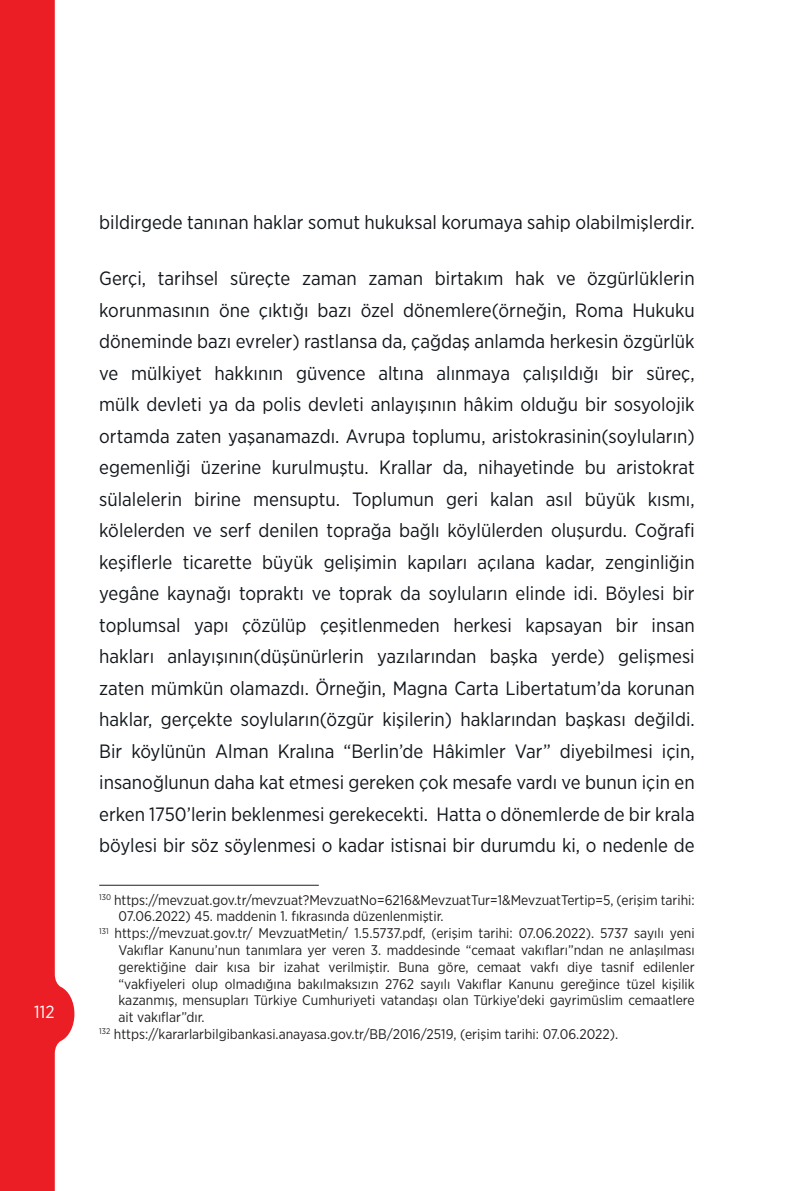
<style>
.page{position:relative;width:794px;height:1191px;background:#fff}
.page>*{position:absolute;margin:0;border:0;box-sizing:border-box;transform-origin:0 0}
.t1{font:19.25px/31.5px "Gotham Narrow";color:#12171c;text-align:justify}
.t2{font:17.5px "Gotham Narrow";color:#fff}
.t3{font:14px "Gotham Narrow";color:#231f20}
</style>
<div class="page">
<svg style="left:0;top:0;width:74px;height:1191px;fill:#ec1e25"></svg>
<hr style="left:99px;top:884px;width:220px;height:1px;background:#231f20">
<p class="t2" style="left:34px;top:1000px;width:22px">112</p>
<p class="t1" style="left:99px;top:206px;width:597px">bildirgede tanınan haklar somut hukuksal korumaya sahip olabilmişlerdir.</p>
<p class="t1" style="left:99px;top:262px;width:597px">Gerçi, tarihsel süreçte zaman zaman birtakım hak ve özgürlüklerin korunmasının öne çıktığı bazı özel dönemlere(örneğin, Roma Hukuku döneminde bazı evreler) rastlansa da, çağdaş anlamda herkesin özgürlük ve mülkiyet hakkının güvence altına alınmaya çalışıldığı bir süreç, mülk devleti ya da polis devleti anlayışının hâkim olduğu bir sosyolojik ortamda zaten yaşanamazdı. Avrupa toplumu, aristokrasinin(soyluların) egemenliği üzerine kurulmuştu. Krallar da, nihayetinde bu aristokrat sülalelerin birine mensuptu. Toplumun geri kalan asıl büyük kısmı, kölelerden ve serf denilen toprağa bağlı köylülerden oluşurdu. Coğrafi keşiflerle ticarette büyük gelişimin kapıları açılana kadar, zenginliğin yegâne kaynağı topraktı ve toprak da soyluların elinde idi. Böylesi bir toplumsal yapı çözülüp çeşitlenmeden herkesi kapsayan bir insan hakları anlayışının(düşünürlerin yazılarından başka yerde) gelişmesi zaten mümkün olamazdı. Örneğin, Magna Carta Libertatum’da korunan haklar, gerçekte soyluların(özgür kişilerin) haklarından başkası değildi.<br>Bir köylünün Alman Kralına “Berlin’de Hâkimler Var” diyebilmesi için, insanoğlunun daha kat etmesi gereken çok mesafe vardı ve bunun için en erken 1750’lerin beklenmesi gerekecekti. Hatta o dönemlerde de bir krala böylesi bir söz söylenmesi o kadar istisnai bir durumdu ki, o nedenle de</p>
<p class="t3" style="left:99px;top:891px;width:597px"><sup>130</sup> https://mevzuat.gov.tr/mevzuat?MevzuatNo=6216&amp;MevzuatTur=1&amp;MevzuatTertip=5, (erişim tarihi:</p>
<p class="t3" style="left:118px;top:907px;width:327px">07.06.2022) 45. maddenin 1. fıkrasında düzenlenmiştir.</p>
<p class="t3" style="left:99px;top:924px;width:597px"><sup>131</sup> https://mevzuat.gov.tr/ MevzuatMetin/ 1.5.5737.pdf, (erişim tarihi: 07.06.2022). 5737 sayılı yeni</p>
<p class="t3" style="left:118px;top:941px;width:578px">Vakıflar Kanunu’nun tanımlara yer veren 3. maddesinde “cemaat vakıfları”ndan ne anlaşılması</p>
<p class="t3" style="left:118px;top:958px;width:578px">gerektiğine dair kısa bir izahat verilmiştir. Buna göre, cemaat vakfı diye tasnif edilenler</p>
<p class="t3" style="left:118px;top:975px;width:578px">“vakfiyeleri olup olmadığına bakılmaksızın 2762 sayılı Vakıflar Kanunu gereğince tüzel kişilik</p>
<p class="t3" style="left:118px;top:991px;width:578px">kazanmış, mensupları Türkiye Cumhuriyeti vatandaşı olan Türkiye’deki gayrimüslim cemaatlere</p>
<p class="t3" style="left:118px;top:1008px;width:88px">ait vakıflar”dır.</p>
<p class="t3" style="left:99px;top:1025px;width:520px"><sup>132</sup> https://kararlarbilgibankasi.anayasa.gov.tr/BB/2016/2519, (erişim tarihi: 07.06.2022).</p>
</div>
